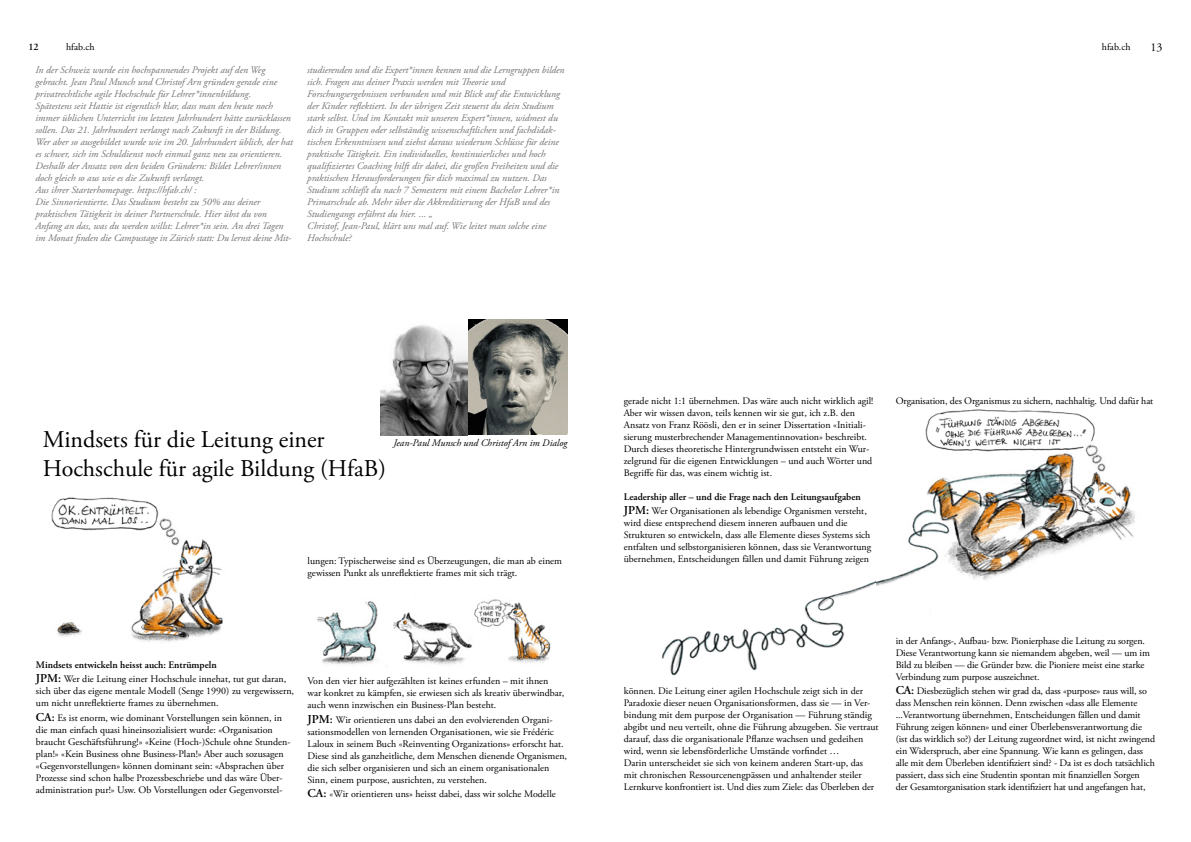
<style>
.page{position:relative;width:1191px;height:842px;background:#fff}
.page>*{position:absolute;margin:0;border:0;box-sizing:border-box;transform-origin:0 0}
.t1{font:24px/28.8px "Adobe Garamond Pro";color:#000}
.t2{font:12px "Adobe Garamond Pro";color:#000}
.t3{font:10px/12px "Adobe Garamond Pro";color:#000}
.t4{font:italic 10px/12px "Adobe Garamond Pro";color:#707173}
.t5{font:600 10px/14.4px "Adobe Garamond Pro";color:#000}
.t6{font:italic 10px "Adobe Garamond Pro";color:#000}
.s1{font-weight:600}
.s2{font-weight:600;font-size:12px}
.s3{font-size:12px}
.s4{font-weight:400}
</style>
<div class="page">
<img style="left:468px;top:320px;width:99px;height:115px">
<img style="left:380px;top:325px;width:88px;height:110px">
<img style="left:57px;top:539px;width:166px;height:103px">
<img style="left:317px;top:599px;width:234px;height:66px">
<img style="left:875px;top:453px;width:260px;height:133px">
<img style="left:661px;top:581px;width:214px;height:95px">
<img style="left:925px;top:409px;width:170px;height:43px">
<img style="left:1082px;top:439px;width:28px;height:35px">
<img style="left:52px;top:497px;width:107px;height:34px">
<img style="left:156px;top:513px;width:28px;height:35px">
<p class="t3" style="left:66px;top:41px;width:30px">hfab.ch</p>
<p class="t3" style="left:1102px;top:41px;width:30px">hfab.ch</p>
<p class="t5" style="left:28px;top:40px;width:12px">12</p>
<p class="t2" style="left:1150px;top:40px;width:13px">13</p>
<p class="t4" style="left:35px;top:64px;width:259px">In der Schweiz wurde ein hochspannendes Projekt auf den Weg gebracht. Jean Paul Munch und Christof Arn gründen gerade eine privatrechtliche agile Hochschule für Lehrer*innenbildung.<br>Spätestens seit Hattie ist eigentlich klar, dass man den heute noch immer üblichen Unterricht im letzten Jahrhundert hätte zurücklassen sollen. Das 21. Jahrhundert verlangt nach Zukunft in der Bildung.<br>Wer aber so ausgebildet wurde wie im 20. Jahrhundert üblich, der hat es schwer, sich im Schuldienst noch einmal ganz neu zu orientieren.<br>Deshalb der Ansatz von den beiden Gründern: Bildet Lehrer/innen doch gleich so aus wie es die Zukunft verlangt.<br>Aus ihrer Starterhomepage. https://hfab.ch/ :<br>Die Sinnorientierte. Das Studium besteht zu 50% aus deiner praktischen Tätigkeit in deiner Partnerschule. Hier übst du von Anfang an das, was du werden willst: Lehrer*in sein. An drei Tagen im Monat finden die Campustage in Zürich statt: Du lernst deine Mit-</p>
<p class="t4" style="left:307px;top:64px;width:259px">studierenden und die Expert*innen kennen und die Lerngruppen bilden sich. Fragen aus deiner Praxis werden mit Theorie und Forschungsergebnissen verbunden und mit Blick auf die Entwicklung der Kinder reflektiert. In der übrigen Zeit steuerst du dein Studium stark selbst. Und im Kontakt mit unseren Expert*innen, widmest du dich in Gruppen oder selbständig wissenschaftlichen und fachdidak&shy;tischen Erkenntnissen und ziehst daraus wiederum Schlüsse für deine praktische Tätigkeit. Ein individuelles, kontinuierliches und hoch qualifiziertes Coaching hilft dir dabei, die großen Freiheiten und die praktischen Herausforderungen für dich maximal zu nutzen. Das Studium schließt du nach 7 Semestern mit einem Bachelor Lehrer*in Primarschule ab. Mehr über die Akkreditierung der HfaB und des Studiengangs erfährst du hier. ... „<br>Christof, Jean-Paul, klärt uns mal auf. Wie leitet man solche eine Hochschule?</p>
<h1 class="t1" style="left:43px;top:426px;width:345px">Mindsets für die Leitung einer<br>Hochschule für agile Bildung (HfaB)</h1>
<p class="t6" style="left:393px;top:437px;width:175px">Jean-Paul Munsch und Christof Arn im Dialog</p>
<p class="t3" style="left:307px;top:555px;width:256px">lungen: Typischerweise sind es Überzeugungen, die man ab einem gewissen Punkt als unreflektierte frames mit sich trägt.</p>
<p class="t3" style="left:36px;top:658px;width:252px;line-height:14.4px"><span class="s1">Mindsets entwickeln heisst auch: Entrümpeln<br></span><span class="s2">JPM :</span> Wer die Leitung einer Hochschule innehat, tut gut daran,</p>
<p class="t3" style="left:36px;top:685px;width:260px">sich über das eigene mentale Modell (Senge 199 0) zu vergewissern, um nicht unreflektierte frames zu übernehmen.</p>
<p class="t3" style="left:36px;top:712px;width:256px"><span class="s2">CA:</span> Es ist enorm, wie dominant Vorstellungen sein können, in die man einfach quasi hineinsozialisiert wurde: «Organisation braucht Geschäftsführung!» «Keine (Hoch-)Schule ohne Stunden&shy;plan!» «Kein Business ohne Business-Plan!» Aber auch sozusagen «Gegenvorstellungen» können dominant sein: «Absprachen über Prozesse sind schon halbe Prozessbeschriebe und das wäre Über&shy;administration pur!» Usw. Ob Vorstellungen oder Gegenvorstel-</p>
<p class="t3" style="left:307px;top:675px;width:258px">Von den vier hier aufgezählten ist keines erfunden – mit ihnen war konkret zu kämpfen, sie erwiesen sich als kreativ überwindbar, auch wenn inzwischen ein Business-Plan besteht.</p>
<p class="t3" style="left:307px;top:714px;width:261px"><span class="s2">JPM :</span> Wir orientieren uns dabei an den evolvierenden Organi&shy;sationsmodellen von lernenden Organisationen, wie sie Frédéric Laloux in seinem Buch «Reinventing Organizations» erforscht hat.<br>Diese sind als ganzheitliche, dem Menschen dienende Organismen, die sich selber organisieren und sich an einem organisationalen Sinn, einem purpose, ausrichten, zu verstehen.</p>
<p class="t3" style="left:307px;top:788px;width:250px"><span class="s2">CA:</span> «Wir orientieren uns» heisst dabei, dass wir solche Modelle</p>
<p class="t3" style="left:624px;top:395px;width:251px">gerade nicht 1:1 übernehmen. Das wäre auch nicht wirklich agil!<br>Aber wir wissen davon, teils kennen wir sie gut, ich z.B. den Ansatz von Franz Röösli, den er in seiner Dissertation «Initiali&shy;sierung musterbrechender Managementinnovation» beschreibt.<br>Durch dieses theoretische Hintergrundwissen entsteht ein Wur&shy;zelgrund für die eigenen Entwicklungen – und auch Wörter und Begriffe für das, was einem wichtig ist.</p>
<p class="t5" style="left:624px;top:489px;width:244px">Leadership aller – und die Frage nach den Leitungsaufgaben<br><span class="s3">JPM :</span> <span class="s4">Wer Organisationen als lebendige Organismen versteht,</span></p>
<p class="t3" style="left:624px;top:517px;width:249px">wird diese entsprechend diesem inneren aufbauen und die Strukturen so entwickeln, dass alle Elemente dieses Systems sich entfalten und selbstorganisieren können, dass sie Verantwortung übernehmen, Entscheidungen fällen und damit Führung zeigen</p>
<p class="t3" style="left:895px;top:395px;width:259px">Organisation, des Organismus zu sichern, nachhaltig. Und dafür hat</p>
<p class="t3" style="left:624px;top:685px;width:256px">können. Die Leitung einer agilen Hochschule zeigt sich in der Paradoxie dieser neuen Organisationsformen, dass sie — in Ver&shy;bindung mit dem purpose der Organisation — Führung ständig abgibt und neu verteilt, ohne die Führung abzugeben. Sie vertraut darauf, dass die organisationale Pflanze wachsen und gedeihen wird, wenn sie lebensförderliche Umstände vorfindet …<br>Darin unterscheidet sie sich von keinem anderen Start-up, das mit chronischen Ressourcenengpässen und anhaltender steiler Lernkurve konfrontiert ist. Und dies zum Ziele: das Überleben der</p>
<p class="t3" style="left:895px;top:635px;width:256px">in der Anfangs-, Aufbau- bzw. Pionierphase die Leitung zu sorgen.<br>Diese Verantwortung kann sie niemandem abgeben, weil — um im Bild zu bleiben — die Gründer bzw. die Pioniere meist eine starke Verbindung zum purpose auszeichnet.</p>
<p class="t3" style="left:895px;top:685px;width:261px"><span class="s2">CA:</span> Diesbezüglich stehen wir grad da, dass «purpose» raus will, so dass Menschen rein können. Denn zwischen «dass alle Elemente ...Verantwortung übernehmen, Entscheidungen fällen und damit Führung zeigen können» und einer Überlebensverantwortung die (ist das wirklich so?) der Leitung zugeordnet wird, ist nicht zwingend ein Widerspruch, aber eine Spannung. Wie kann es gelingen, dass alle mit dem Überleben identifiziert sind? - Da ist es doch tatsächlich passiert, dass sich eine Studentin spontan mit finanziellen Sorgen<br>der Gesamtorganisation stark identifiziert hat und angefangen hat,</p>
</div>
